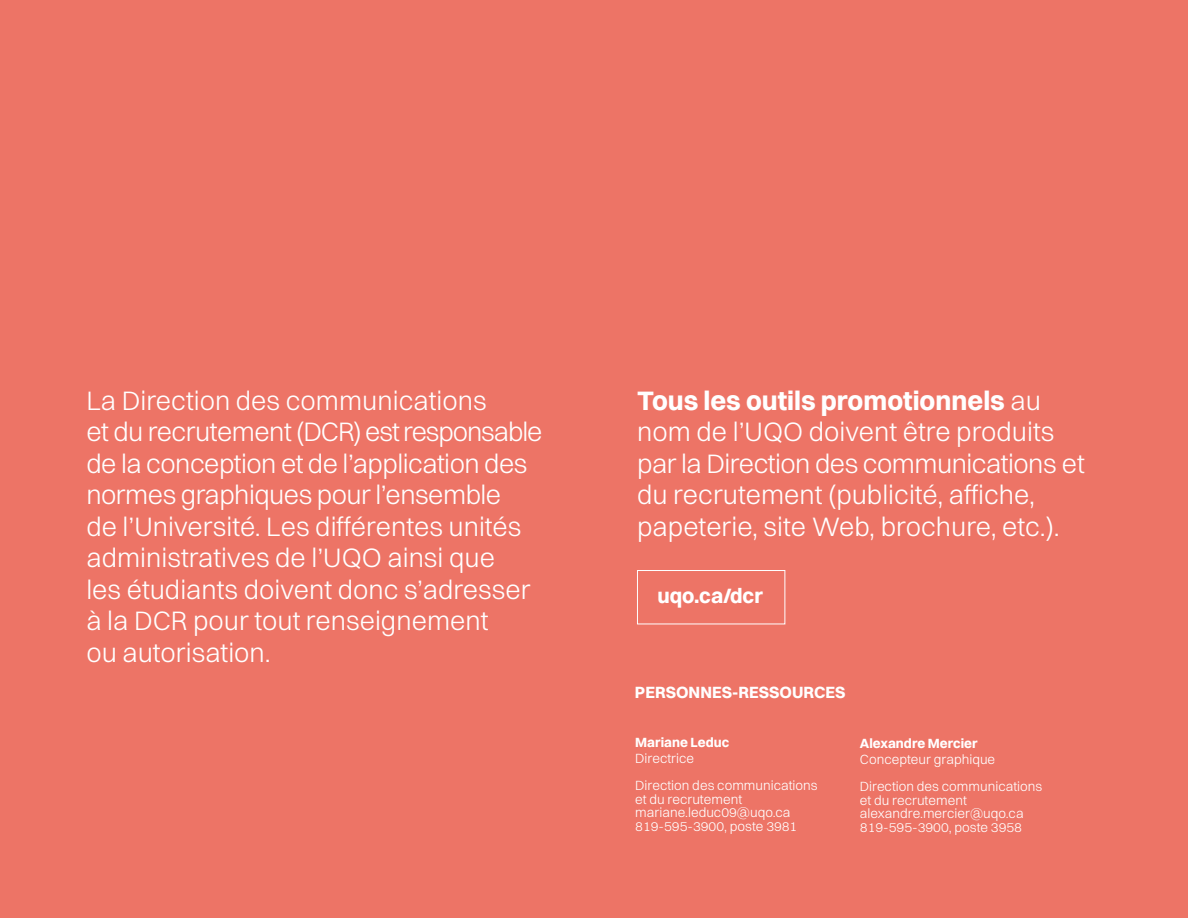
<style>
.page{position:relative;width:1188px;height:918px;background:#ed7466}
.page>*{position:absolute;margin:0;border:0;box-sizing:border-box;transform-origin:0 0}
.t1{font:300 27px/31.5px "Switzer";color:#fff}
.t2{font:700 21px "Switzer";color:#fff}
.t3{font:700 16.5px "Switzer";color:#fff}
.t4{font:300 13.5px/13.5px "Switzer";color:#fff}
.t5{font:700 13.5px/16.5px "Switzer";color:#fff}
.s1{font-weight:700}
.s2{font-weight:300}
</style>
<div class="page">
<div style="left:637px;top:570px;width:148px;height:54px;border:1px solid #fff"></div>
<p class="t1" style="left:86px;top:384px;width:458px">La Direction des communications<br>et du recrutement (DCR) est responsable de la conception et de l’application des normes graphiques pour l’ensemble<br>de l’Université. Les différentes unités administratives de l’UQO ainsi que<br>les étudiants doivent donc s’adresser à la DCR pour tout renseignement<br>ou autorisation.</p>
<p class="t1" style="left:637px;top:384px;width:449px"><span class="s1">Tous les outils promotionnels</span> au nom de l’UQO doivent être produits par la Direction des communications et du recrutement (publicité, affiche, papeterie, site Web, brochure, etc.).</p>
<p class="t2" style="left:657px;top:583px;width:107px">uqo.ca/dcr</p>
<p class="t3" style="left:635px;top:682px;width:212px">PERSONNES-RESSOURCES</p>
<p class="t5" style="left:635px;top:734px;width:96px">Mariane Leduc<br><span class="s2">Directrice</span></p>
<p class="t4" style="left:635px;top:779px;width:184px">Direction des communications et du recrutement mariane.leduc09@uqo.ca<br>819-595-3900, poste 3981</p>
<p class="t4" style="left:860px;top:735px;width:137px;line-height:16.5px"><span class="s1">Alexandre Mercier<br></span>Concepteur graphique</p>
<p class="t4" style="left:860px;top:780px;width:184px">Direction des communications et du recrutement alexandre.mercier@uqo.ca<br>819-595-3900, poste 3958</p>
</div>
